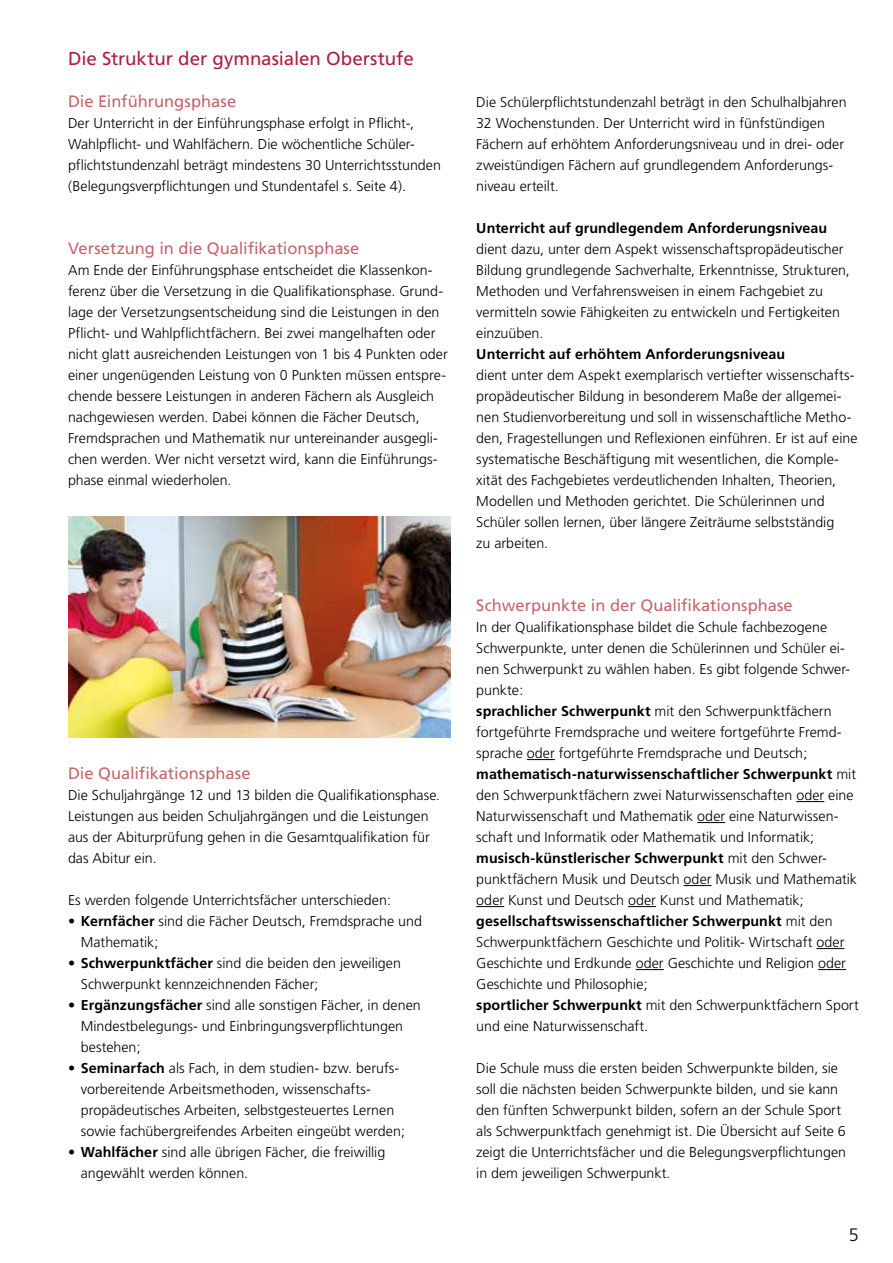
<style>
.page{position:relative;width:893px;height:1263px;background:#fff}
.page>*{position:absolute;margin:0;border:0;box-sizing:border-box;transform-origin:0 0}
.t1{font:18.75px "Frutiger";letter-spacing:-.005em;color:#ae2040}
.t2{font:300 18px "Frutiger";color:#000}
.t3{font:16.5px "Frutiger";color:#c5656c}
.t4{font:300 14.25px/21px "Frutiger";color:#000}
.t5{font:700 14.25px "Frutiger";letter-spacing:.005em;color:#000}
.s1{font-weight:700}
</style>
<div class="page">
<svg style="left:527px;top:759px;width:28px;height:1px"></svg>
<svg style="left:796px;top:801px;width:28px;height:1px"></svg>
<svg style="left:697px;top:822px;width:28px;height:1px"></svg>
<svg style="left:684px;top:885px;width:28px;height:1px"></svg>
<svg style="left:476px;top:906px;width:28px;height:1px"></svg>
<svg style="left:628px;top:906px;width:28px;height:1px"></svg>
<svg style="left:816px;top:948px;width:28px;height:1px"></svg>
<svg style="left:636px;top:969px;width:28px;height:1px"></svg>
<svg style="left:818px;top:969px;width:28px;height:1px"></svg>
<img style="left:68px;top:517px;width:383px;height:220px">
<h1 class="t1" style="left:68px;top:48px;width:347px">Die Struktur der gymnasialen Oberstufe</h1>
<p class="t3" style="left:68px;top:92px;width:170px">Die Einführungsphase</p>
<p class="t4" style="left:68px;top:113px;width:374px">Der Unterricht in der Einführungsphase erfolgt in Pflicht-, Wahlpflicht- und Wahlfächern. Die wöchentliche Schüler&shy;pflichtstundenzahl beträgt mindestens 30 Unterrichtsstunden (Belegungsverpflichtungen und Stundentafel s. Seite 4).</p>
<p class="t3" style="left:68px;top:239px;width:293px">Versetzung in die Qualifikationsphase</p>
<p class="t4" style="left:68px;top:260px;width:381px">Am Ende der Einführungsphase entscheidet die Klassenkon&shy;ferenz über die Versetzung in die Qualifikationsphase. Grund&shy;lage der Versetzungsentscheidung sind die Leistungen in den Pflicht- und Wahlpflichtfächern. Bei zwei mangelhaften oder nicht glatt ausreichenden Leistungen von 1 bis 4 Punkten oder einer ungenügenden Leistung von 0 Punkten müssen entspre&shy;chende bessere Leistungen in anderen Fächern als Ausgleich nachgewiesen werden. Dabei können die Fächer Deutsch, Fremdsprachen und Mathematik nur untereinander ausgegli&shy;chen werden. Wer nicht versetzt wird, kann die Einführungs&shy;phase einmal wiederholen.</p>
<p class="t3" style="left:68px;top:764px;width:184px">Die Qualifikationsphase</p>
<p class="t4" style="left:68px;top:785px;width:374px">Die Schuljahrgänge 12 und 13 bilden die Qualifikationsphase.<br>Leistungen aus beiden Schuljahrgängen und die Leistungen aus der Abiturprüfung gehen in die Gesamtqualifikation für das Abitur ein.</p>
<p class="t4" style="left:68px;top:890px;width:325px">Es werden folgende Unterrichtsfächer unterschieden:</p>
<p class="t4" style="left:81px;top:911px;width:343px;text-indent:-13px">• <span class="s1">Kernfächer</span> sind die Fächer Deutsch, Fremdsprache und<br>Mathematik;</p>
<p class="t4" style="left:81px;top:953px;width:322px;text-indent:-13px">• <span class="s1">Schwerpunktfächer</span> sind die beiden den jeweiligen<br>Schwerpunkt kennzeichnenden Fächer;</p>
<p class="t4" style="left:81px;top:995px;width:341px;text-indent:-13px">• <span class="s1">Ergänzungsfächer</span> sind alle sonstigen Fächer, in denen<br>Mindestbelegungs- und Einbringungsverpflichtungen bestehen;</p>
<p class="t4" style="left:81px;top:1058px;width:326px;text-indent:-13px">• <span class="s1">Seminarfach</span> als Fach, in dem studien- bzw. berufs&shy;vorbereitende Arbeitsmethoden, wissenschafts&shy;propädeutisches Arbeiten, selbstgesteuertes Lernen sowie fachübergreifendes Arbeiten eingeübt werden;</p>
<p class="t4" style="left:81px;top:1142px;width:306px;text-indent:-13px">• <span class="s1">Wahlfächer</span> sind alle übrigen Fächer, die freiwillig angewählt werden können.</p>
<p class="t4" style="left:476px;top:92px;width:372px">Die Schülerpflichtstundenzahl beträgt in den Schulhalbjahren 32 Wochenstunden. Der Unterricht wird in fünfstündigen Fächern auf erhöhtem Anforderungsniveau und in drei- oder zweistündigen Fächern auf grundlegendem Anforderungs&shy;niveau erteilt.</p>
<p class="t5" style="left:476px;top:220px;width:352px">Unterricht auf grundlegendem Anforderungsniveau</p>
<p class="t4" style="left:476px;top:239px;width:375px">dient dazu, unter dem Aspekt wissenschaftspropädeutischer Bildung grundlegende Sachverhalte, Erkenntnisse, Strukturen, Methoden und Verfahrensweisen in einem Fachgebiet zu vermitteln sowie Fähigkeiten zu entwickeln und Fertigkeiten einzuüben.</p>
<p class="t5" style="left:476px;top:346px;width:310px">Unterricht auf erhöhtem Anforderungsniveau</p>
<p class="t4" style="left:476px;top:365px;width:383px">dient unter dem Aspekt exemplarisch vertiefter wissenschafts&shy;propädeutischer Bildung in besonderem Maße der allgemei&shy;nen Studienvorbereitung und soll in wissenschaftliche Metho&shy;den, Fragestellungen und Reflexionen einführen. Er ist auf eine systematische Beschäftigung mit wesentlichen, die Komple&shy;xität des Fachgebietes verdeutlichenden Inhalten, Theorien, Modellen und Methoden gerichtet. Die Schülerinnen und Schüler sollen lernen, über längere Zeiträume selbstständig<br>zu arbeiten.</p>
<p class="t3" style="left:476px;top:596px;width:318px">Schwerpunkte in der Qualifikationsphase</p>
<p class="t4" style="left:476px;top:617px;width:384px">In der Qualifikationsphase bildet die Schule fachbezogene Schwerpunkte, unter denen die Schülerinnen und Schüler ei&shy;nen Schwerpunkt zu wählen haben. Es gibt folgende Schwer&shy;punkte:<br><span class="s1">sprachlicher Schwerpunkt</span> mit den Schwerpunktfächern fortgeführte Fremdsprache und weitere fortgeführte Fremd&shy;sprache oder fortgeführte Fremdsprache und Deutsch; <span class="s1">mathematisch-naturwissenschaftlicher Schwerpunkt</span> mit den Schwerpunktfächern zwei Naturwissenschaften oder eine Naturwissenschaft und Mathematik oder eine Naturwissen&shy;schaft und Informatik oder Mathematik und Informatik; <span class="s1">musisch-künstlerischer Schwerpunkt</span> mit den Schwer&shy;punktfächern Musik und Deutsch oder Musik und Mathematik oder Kunst und Deutsch oder Kunst und Mathematik; <span class="s1">gesellschaftswissenschaftlicher Schwerpunkt</span> mit den Schwerpunktfächern Geschichte und Politik- Wirtschaft oder Geschichte und Erdkunde oder Geschichte und Religion oder Geschichte und Philosophie;<br><span class="s1">sportlicher Schwerpunkt</span> mit den Schwerpunktfächern Sport und eine Naturwissenschaft.</p>
<p class="t4" style="left:476px;top:1058px;width:371px">Die Schule muss die ersten beiden Schwerpunkte bilden, sie soll die nächsten beiden Schwerpunkte bilden, und sie kann den fünften Schwerpunkt bilden, sofern an der Schule Sport als Schwerpunktfach genehmigt ist. Die Übersicht auf Seite 6 zeigt die Unterrichtsfächer und die Belegungsverpflichtungen in dem jeweiligen Schwerpunkt.</p>
<p class="t2" style="left:849px;top:1225px;width:12px">5</p>
</div>
